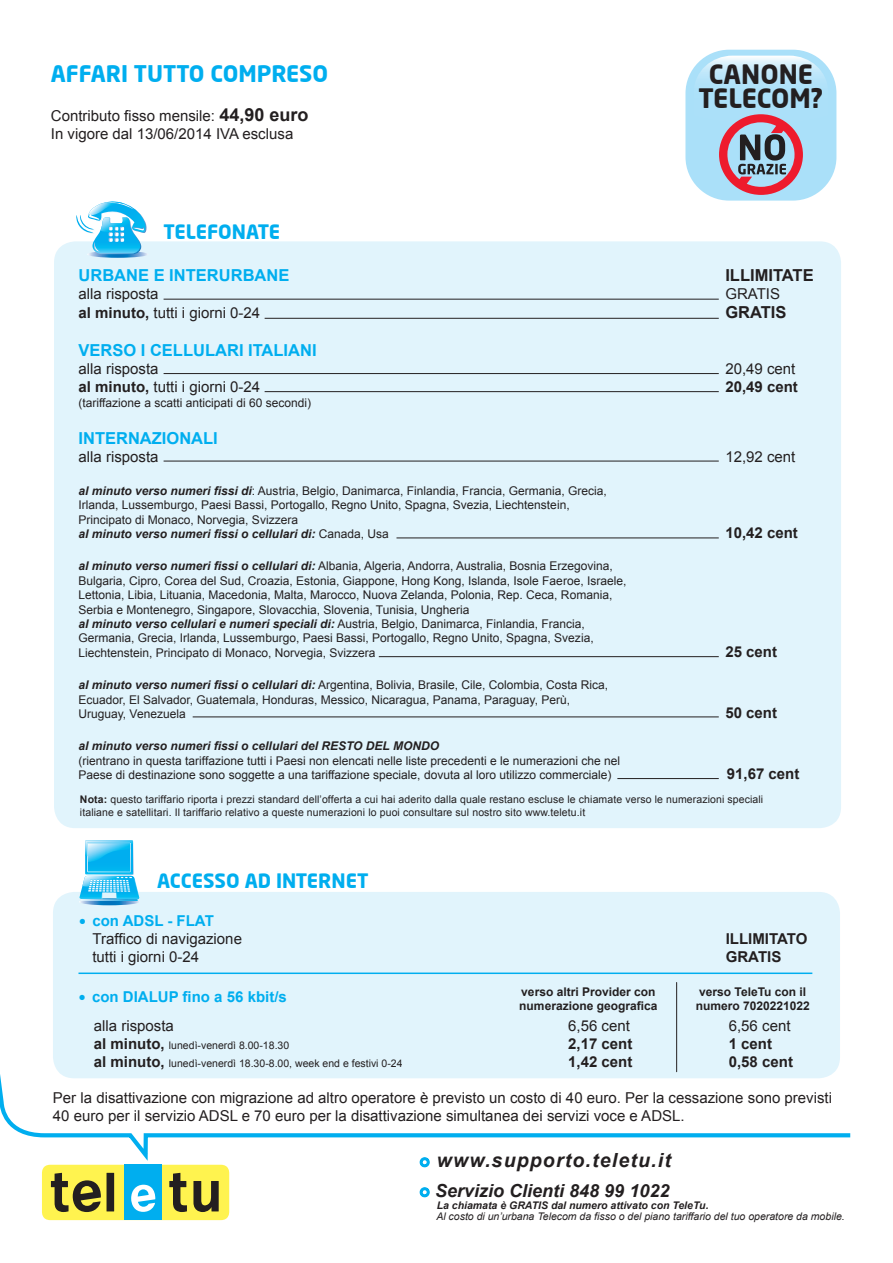
<style>
.page{position:relative;width:893px;height:1263px;background:#fff}
.page>*{position:absolute;margin:0;border:0;box-sizing:border-box;transform-origin:0 0}
.t1{font:700 26.25px/24.3px "Neo Sans";color:#231f20;text-align:center}
.t2{font:700 22.5px "Neo Sans";color:#00aeef}
.t3{font:700 19.5px "Neo Sans";color:#00aeef}
.t4{font:italic 700 19.5px "Arial";letter-spacing:.06em;color:#231f20}
.t5{font:italic 700 18px "Arial";color:#231f20}
.t6{font:700 16.5px "Arial";color:#00aeef}
.t7{font:700 16.5px "Arial";color:#231f20}
.t8{font:15px/18px "Arial";color:#231f20}
.t9{font:700 15px "Arial";color:#231f20}
.t10{font:700 15px/28.8px "Arial";color:#00aeef}
.t11{font:12px/14.4px "Arial";color:#231f20}
.t12{font:700 12px/13.5px "Arial";color:#231f20}
.t13{font:italic 700 12px "Arial";color:#231f20}
.t14{font:10.5px/12.6px "Arial";letter-spacing:.01em;color:#231f20}
.t15{font:italic 10.5px "Arial";color:#231f20}
.t16{font:italic 700 10.5px "Arial";color:#231f20}
.s1{font-weight:700;font-size:18px}
.s2{font-weight:700}
.s3{font-weight:700;font-style:italic}
.s4{font-size:21px;color:#00aeef}
.s5{font-weight:700;color:#00aeef}
.s6{font-weight:400;font-size:21px}
.s7{font-weight:400;color:#231f20}
.s8{font-weight:700;font-size:15px}
.s9{font-size:18px;color:#00aeef}
.s10{color:#00aeef}
</style>
<div class="page">
<div style="left:685px;top:50px;width:151px;height:151px;background:#aae0f9;border-radius:44px"></div>
<svg style="left:693px;top:56px;width:135px;height:139px"></svg>
<div style="left:54px;top:241px;width:787px;height:587px;background:#e1f4fc;border-radius:21px"></div>
<svg style="left:87px;top:251px;width:61px;height:7px"></svg>
<svg style="left:75px;top:201px;width:72px;height:53px"></svg>
<hr style="left:396px;top:538px;width:322px;height:1px;background:#231f20">
<hr style="left:379px;top:656px;width:339px;height:1px;background:#231f20">
<hr style="left:193px;top:717px;width:525px;height:1px;background:#231f20">
<hr style="left:617px;top:778px;width:101px;height:1px;background:#231f20">
<hr style="left:163px;top:299px;width:555px;height:1px;background:#231f20">
<hr style="left:264px;top:318px;width:454px;height:1px;background:#231f20">
<hr style="left:264px;top:391px;width:454px;height:1px;background:#231f20">
<hr style="left:163px;top:373px;width:555px;height:1px;background:#231f20">
<hr style="left:163px;top:461px;width:555px;height:1px;background:#231f20">
<svg style="left:0;top:1061px;width:851px;height:100px"></svg>
<svg style="left:38px;top:1161px;width:195px;height:63px"></svg>
<div style="left:42px;top:1165px;width:187px;height:55px;background:#fff34f;border-radius:8px"></div>
<div style="left:124px;top:1165px;width:38px;height:55px;background:#00aeef"></div>
<svg style="left:169px;top:1173px;width:18px;height:39px"></svg>
<svg style="left:193px;top:1181px;width:26px;height:31px"></svg>
<svg style="left:131px;top:1185px;width:24px;height:27px"></svg>
<svg style="left:51px;top:1173px;width:50px;height:39px"></svg>
<div style="left:106px;top:1173px;width:8px;height:38px;background:#231f20"></div>
<div style="left:53px;top:892px;width:787px;height:186px;background:#e1f4fc;border-radius:21px"></div>
<svg style="left:79px;top:898px;width:61px;height:7px"></svg>
<svg style="left:79px;top:840px;width:60px;height:61px"></svg>
<hr style="left:676px;top:982px;width:1px;height:90px;background:#231f20">
<hr style="left:78px;top:973px;width:734px;height:1px;background:#00aeef">
<h2 class="t2" style="left:51px;top:59px;width:279px">AFFARI TUTTO COMPRESO</h2>
<h1 class="t1" style="left:698px;top:61px;width:126px">CANONE<br>TELECOM?</h1>
<p class="t8" style="left:51px;top:107px;width:259px">Contributo fisso mensile: <span class="s1">44,90 euro<br></span>In vigore dal 13/06/2014 IVA esclusa</p>
<h3 class="t3" style="left:163px;top:219px;width:118px">TELEFONATE</h3>
<h3 class="t6" style="left:78px;top:266px;width:212px">URBANE E INTERURBANE</h3>
<h3 class="t7" style="left:725px;top:266px;width:90px">ILLIMITATE</h3>
<p class="t8" style="left:78px;top:284px;width:82px">alla risposta</p>
<p class="t8" style="left:725px;top:284px;width:56px">GRATIS</p>
<p class="t8" style="left:78px;top:304px;width:183px"><span class="s2">al minuto,</span> tutti i giorni 0-24</p>
<h3 class="t7" style="left:725px;top:303px;width:63px">GRATIS</h3>
<h3 class="t6" style="left:78px;top:341px;width:240px">VERSO I CELLULARI ITALIANI</h3>
<p class="t8" style="left:78px;top:360px;width:82px">alla risposta</p>
<p class="t8" style="left:725px;top:360px;width:72px">20,49 cent</p>
<p class="t8" style="left:78px;top:378px;width:183px"><span class="s2">al minuto,</span> tutti i giorni 0-24</p>
<p class="t9" style="left:725px;top:379px;width:74px">20,49 cent</p>
<p class="t11" style="left:78px;top:395px;width:234px">(tariffazione a scatti anticipati di 60 secondi)</p>
<h3 class="t6" style="left:78px;top:429px;width:141px">INTERNAZIONALI</h3>
<p class="t8" style="left:78px;top:448px;width:82px">alla risposta</p>
<p class="t8" style="left:725px;top:448px;width:72px">12,92 cent</p>
<p class="t11" style="left:78px;top:483px;width:530px"><span class="s3">al minuto verso numeri fissi di</span>: Austria, Belgio, Danimarca, Finlandia, Francia, Germania, Grecia, Irlanda, Lussemburgo, Paesi Bassi, Portogallo, Regno Unito, Spagna, Svezia, Liechtenstein, Principato di Monaco, Norvegia, Svizzera<br><span class="s3">al minuto verso numeri fissi o cellulari di:</span> Canada, Usa</p>
<p class="t9" style="left:725px;top:524px;width:74px">10,42 cent</p>
<p class="t11" style="left:78px;top:559px;width:549px"><span class="s3">al minuto verso numeri fissi o cellulari di:</span> Albania, Algeria, Andorra, Australia, Bosnia Erzegovina, Bulgaria, Cipro, Corea del Sud, Croazia, Estonia, Giappone, Hong Kong, Islanda, Isole Faeroe, Israele, Lettonia, Libia, Lituania, Macedonia, Malta, Marocco, Nuova Zelanda, Polonia, Rep. Ceca, Romania, Serbia e Montenegro, Singapore, Slovacchia, Slovenia, Tunisia, Ungheria<br><span class="s3">al minuto verso cellulari e numeri speciali di:</span> Austria, Belgio, Danimarca, Finlandia, Francia, Germania, Grecia, Irlanda, Lussemburgo, Paesi Bassi, Portogallo, Regno Unito, Spagna, Svezia, Liechtenstein, Principato di Monaco, Norvegia, Svizzera</p>
<p class="t11" style="left:78px;top:678px;width:531px"><span class="s3">al minuto verso numeri fissi o cellulari di:</span> Argentina, Bolivia, Brasile, Cile, Colombia, Costa Rica,<br>Ecuador, El Salvador, Guatemala, Honduras, Messico, Nicaragua, Panama, Paraguay, Perù,<br>Uruguay, Venezuela</p>
<p class="t9" style="left:725px;top:643px;width:53px">25 cent</p>
<p class="t9" style="left:725px;top:704px;width:53px">50 cent</p>
<p class="t13" style="left:78px;top:740px;width:362px">al minuto verso numeri fissi o cellulari del RESTO DEL MONDO</p>
<p class="t11" style="left:78px;top:753px;width:543px">(rientrano in questa tariffazione tutti i Paesi non elencati nelle liste precedenti e le numerazioni che nel<br>Paese di destinazione sono soggette a una tariffazione speciale, dovuta al loro utilizzo commerciale)</p>
<p class="t9" style="left:726px;top:766px;width:74px">91,67 cent</p>
<p class="t14" style="left:80px;top:793px;width:684px"><span class="s2">Nota:</span> questo tariffario riporta i prezzi standard dell’offerta a cui hai aderito dalla quale restano escluse le chiamate verso le numerazioni speciali italiane e satellitari. Il tariffario relativo a queste numerazioni lo puoi consultare sul nostro sito www.teletu.it</p>
<h3 class="t3" style="left:157px;top:868px;width:213px">ACCESSO AD INTERNET</h3>
<p class="t8" style="left:92px;top:912px;width:151px;text-indent:-14px"><span class="s4">•</span> <span class="s5">con ADSL - FLAT<br></span>Traffico di navigazione</p>
<p class="t9" style="left:725px;top:930px;width:83px">ILLIMITATO</p>
<p class="t8" style="left:92px;top:948px;width:108px">tutti i giorni 0-24</p>
<p class="t9" style="left:725px;top:948px;width:57px">GRATIS</p>
<p class="t10" style="left:94px;top:982px;width:194px;text-indent:-15px"><span class="s6">•</span> con DIALUP fino a 56 kbit/s <span class="s7">alla risposta</span></p>
<p class="t12" style="left:519px;top:985px;width:140px">verso altri Provider con numerazione geografica</p>
<p class="t12" style="left:695px;top:985px;width:116px">verso TeleTu con il numero 7020221022</p>
<p class="t8" style="left:568px;top:1016px;width:63px">6,56 cent</p>
<p class="t8" style="left:728px;top:1016px;width:63px">6,56 cent</p>
<p class="t14" style="left:94px;top:1039px;width:197px"><span class="s8">al minuto,</span> lunedì-venerdì 8.00-18.30</p>
<p class="t9" style="left:568px;top:1035px;width:66px">2,17 cent</p>
<p class="t9" style="left:728px;top:1035px;width:45px">1 cent</p>
<p class="t14" style="left:94px;top:1057px;width:310px"><span class="s8">al minuto,</span> lunedì-venerdì 18.30-8.00, week end e festivi 0-24</p>
<p class="t9" style="left:568px;top:1053px;width:66px">1,42 cent</p>
<p class="t9" style="left:728px;top:1053px;width:66px">0,58 cent</p>
<p class="t8" style="left:53px;top:1088px;width:780px">Per la disattivazione con migrazione ad altro operatore è previsto un costo di 40 euro. Per la cessazione sono previsti<br>40 euro per il servizio ADSL e 70 euro per la disattivazione simultanea dei servizi voce e ADSL.</p>
<h3 class="t4" style="left:419px;top:1150px;width:253px"><span class="s9">○</span> www.supporto.teletu.it</h3>
<h3 class="t5" style="left:419px;top:1181px;width:252px"><span class="s10">○</span> Servizio Clienti 848 99 1022</h3>
<p class="t16" style="left:437px;top:1200px;width:273px">La chiamata è GRATIS dal numero attivato con TeleTu.</p>
<p class="t15" style="left:436px;top:1210px;width:410px">Al costo di un’urbana Telecom da fisso o del piano tariffario del tuo operatore da mobile.</p>
</div>
